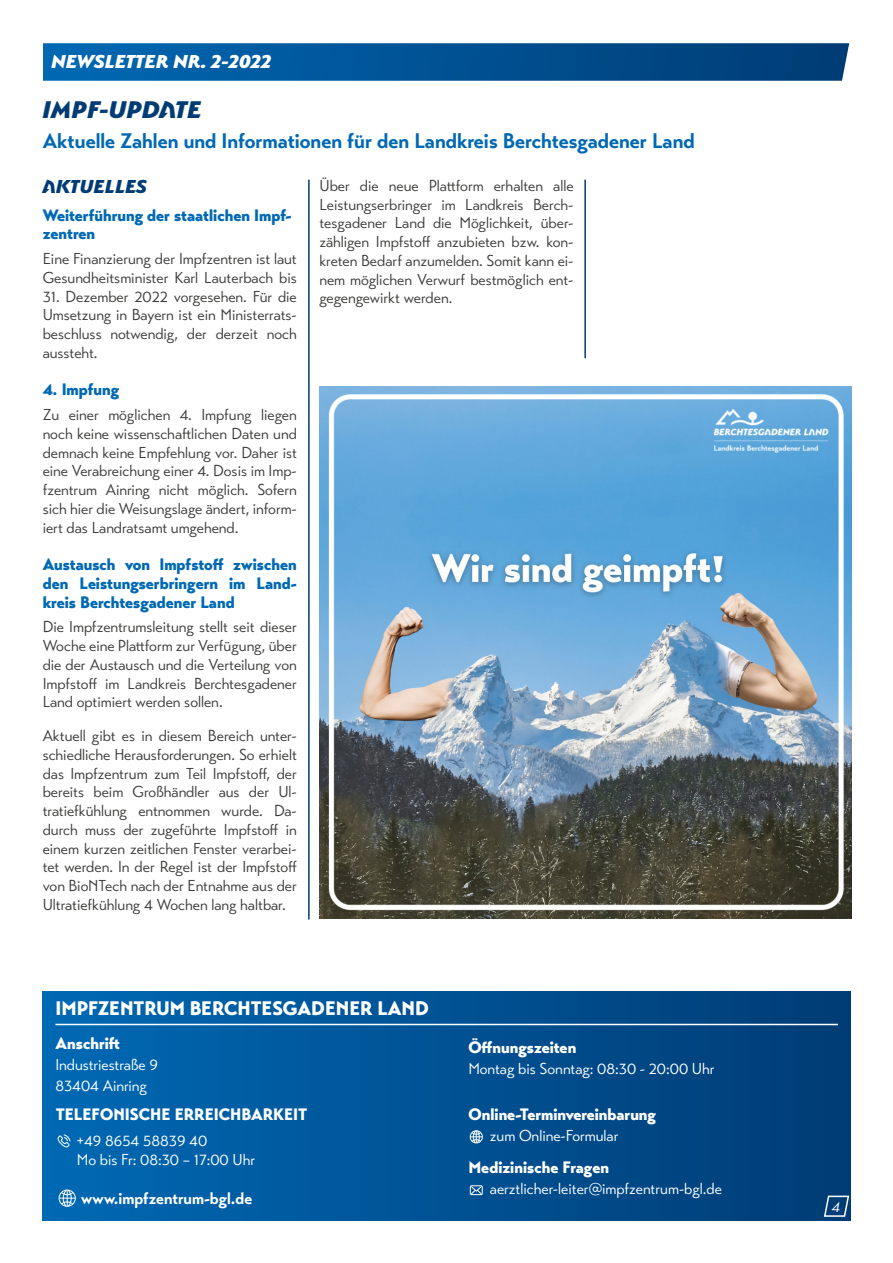
<style>
.page{position:relative;width:893px;height:1263px;background:#fff}
.page>*{position:absolute;margin:0;border:0;box-sizing:border-box;transform-origin:0 0}
.t1{font:27px "BGL Headline";color:#003c74}
.t2{font:700 21px "Transat";color:#0069b4}
.t3{font:21px "BGL Headline";color:#fff}
.t4{font:21px "BGL Headline";color:#003c74}
.t5{font:900 19.5px "Transat";color:#fff}
.t6{font:900 16.5px/18.8px "Transat";color:#0069b4}
.t7{font:900 16.5px "Transat";color:#fff}
.t8{font:700 16.5px "Transat";color:#fff}
.t9{font:15.75px/18.8px "Transat Standard";color:#3c3c3b;text-align:justify}
.t10{font:15.75px/21px "Transat Standard";color:#fff}
.t11{font:italic 15px "Transat Standard";color:#fff}
</style>
<div class="page">
<svg style="left:43px;top:43px;width:806px;height:38px;background:#045495"></svg>
<img style="left:319px;top:386px;width:532px;height:532px">
<hr style="left:308px;top:180px;width:2px;height:739px;background:#003c74">
<hr style="left:584px;top:180px;width:2px;height:178px;background:#003c74">
<div style="left:43px;top:991px;width:808px;height:229px;background:linear-gradient(to right,#0169b4,#013c75)"></div>
<div style="left:470px;top:1185px;width:13px;height:10px;border:1px solid #fff"></div>
<svg style="left:471px;top:1186px;width:11px;height:8px"></svg>
<div style="left:59px;top:1190px;width:17px;height:16px;border:1px solid #fff;border-radius:50%"></div>
<svg style="left:59px;top:1189px;width:16px;height:17px"></svg>
<svg style="left:58px;top:1134px;width:12px;height:13px"></svg>
<hr style="left:55px;top:1024px;width:783px;height:1px;background:#fff">
<div style="left:470px;top:1130px;width:13px;height:13px;border:1px solid #fff;border-radius:50%"></div>
<svg style="left:470px;top:1130px;width:12px;height:13px"></svg>
<svg style="left:823px;top:1195px;width:27px;height:22px"></svg>
<h2 class="t3" style="left:51px;top:50px;width:222px">NEWSLETTER NR. 2-2022</h2>
<h1 class="t1" style="left:43px;top:94px;width:161px">IMPF-UPDATE</h1>
<h2 class="t2" style="left:43px;top:128px;width:653px">Aktuelle Zahlen und Informationen für den Landkreis Berchtesgadener Land</h2>
<h2 class="t4" style="left:43px;top:174px;width:106px">AKTUELLES</h2>
<p class="t6" style="left:43px;top:205px;width:250px">Weiterführung der staatlichen Impf&shy;zentren</p>
<p class="t9" style="left:43px;top:249px;width:256px">Eine Finanzierung der Impfzentren ist laut<br>Gesundheitsminister Karl Lauterbach bis</p>
<p class="t9" style="left:43px;top:287px;width:256px">31. Dezember 2022 vorgesehen. Für die Umsetzung in Bayern ist ein Ministerrats&shy;beschluss notwendig, der derzeit noch aussteht.</p>
<p class="t6" style="left:43px;top:380px;width:78px">4. Impfung</p>
<p class="t9" style="left:43px;top:405px;width:256px">Zu einer möglichen 4. Impfung liegen noch keine wissenschaftlichen Daten und demnach keine Empfehlung vor. Daher ist eine Verabreichung einer 4. Dosis im Imp&shy;fzentrum Ainring nicht möglich. Sofern sich hier die Weisungslage ändert, inform&shy;iert das Landratsamt umgehend.</p>
<p class="t6" style="left:43px;top:555px;width:256px;text-align:justify">Austausch von Impfstoff zwischen den Leistungserbringern im Land&shy;kreis Berchtesgadener Land</p>
<p class="t9" style="left:43px;top:618px;width:256px">Die Impfzentrumsleitung stellt seit dieser Woche eine Plattform zur Verfügung, über die der Austausch und die Verteilung von Impfstoff im Landkreis Berchtesgadener Land optimiert werden sollen.</p>
<p class="t9" style="left:43px;top:726px;width:256px">Aktuell gibt es in diesem Bereich unter&shy;schiedliche Herausforderungen. So erhielt das Impfzentrum zum Teil Impfstoff, der bereits beim Großhändler aus der Ul&shy;tratiefkühlung entnommen wurde. Da&shy;durch muss der zugeführte Impfstoff in einem kurzen zeitlichen Fenster verarbei&shy;tet werden. In der Regel ist der Impfstoff von BioNTech nach der Entnahme aus der Ultratiefkühlung 4 Wochen lang haltbar.</p>
<p class="t9" style="left:319px;top:176px;width:256px">Über die neue Plattform erhalten alle Leistungserbringer im Landkreis Berch&shy;tesgadener Land die Möglichkeit, über&shy;zähligen Impfstoff anzubieten bzw. kon&shy;kreten Bedarf anzumelden. Somit kann ei&shy;nem möglichen Verwurf bestmöglich ent&shy;gegengewirkt werden.</p>
<p class="t5" style="left:55px;top:996px;width:375px">IMPFZENTRUM BERCHTESGADENER LAND</p>
<p class="t7" style="left:55px;top:1033px;width:66px">Anschrift</p>
<p class="t10" style="left:55px;top:1055px;width:104px">Industriestraße 9<br>83404 Ainring</p>
<p class="t7" style="left:56px;top:1104px;width:253px">TELEFONISCHE ERREICHBARKEIT</p>
<p class="t10" style="left:77px;top:1131px;width:180px;line-height:18.8px">+49 8654 58839 40<br>Mo bis Fr: 08:30 – 17:00 Uhr</p>
<p class="t8" style="left:81px;top:1188px;width:173px">www.impfzentrum-bgl.de</p>
<p class="t7" style="left:468px;top:1037px;width:109px">Öffnungszeiten</p>
<p class="t10" style="left:468px;top:1058px;width:248px">Montag bis Sonntag: 08:30 - 20:00 Uhr</p>
<p class="t7" style="left:469px;top:1104px;width:189px">Online-Terminvereinbarung</p>
<p class="t10" style="left:490px;top:1125px;width:130px">zum Online-Formular</p>
<p class="t7" style="left:469px;top:1157px;width:142px">Medizinische Fragen</p>
<p class="t10" style="left:490px;top:1178px;width:234px">aerztlicher-leiter@impfzentrum-bgl.de</p>
<p class="t11" style="left:831px;top:1197px;width:13px">4</p>
</div>
